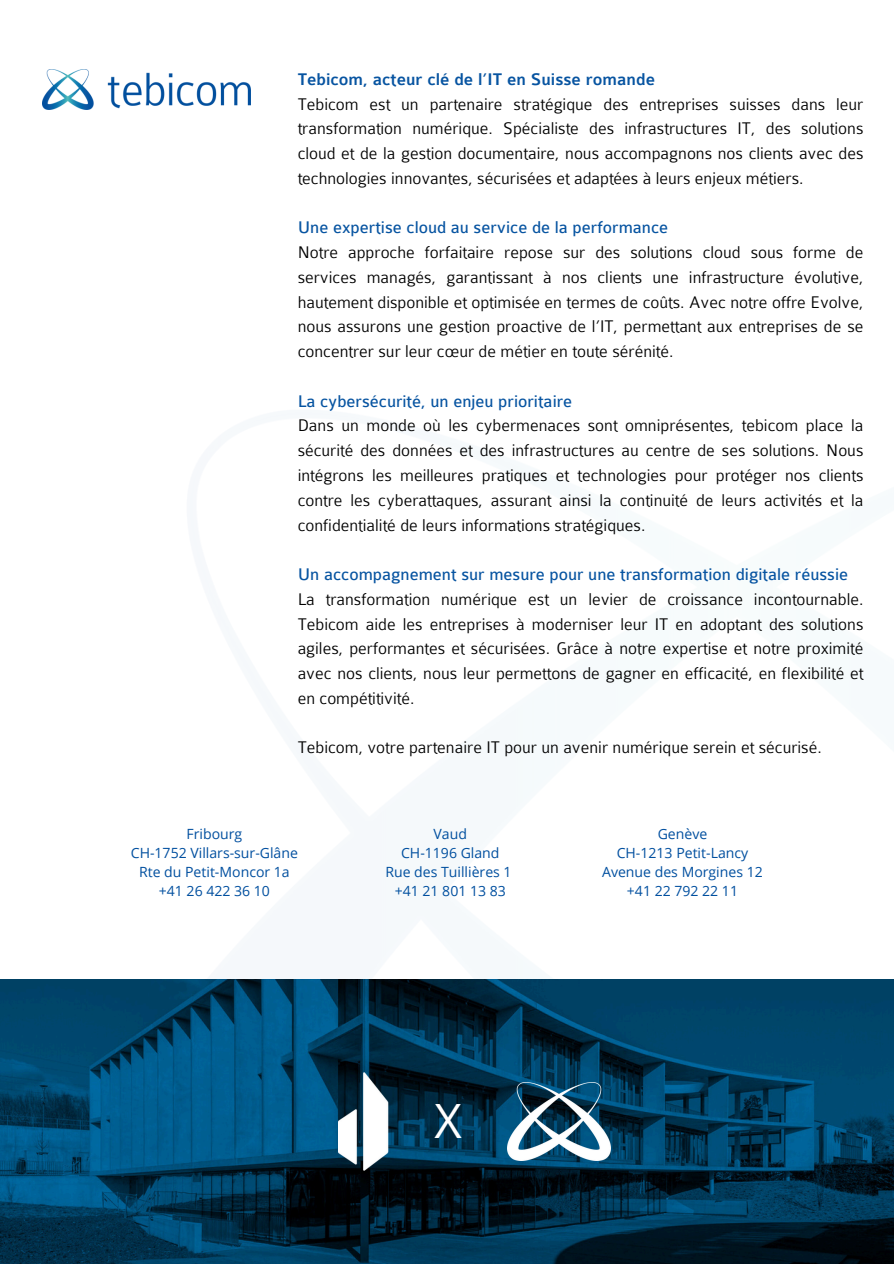
<style>
.page{position:relative;width:894px;height:1264px;background:#fff}
.page>*{position:absolute;margin:0;border:0;box-sizing:border-box;transform-origin:0 0}
.t1{font:47.25px "Open Sans";color:#fff}
.t2{font:300 18px/24.8px "Colaborate";color:#000}
.t3{font:14.1px "Open Sans";color:#004f9f}
.s1{font-weight:500;color:#0754a1}
.s2{font-weight:400;color:#0754a1}
</style>
<div class="page">
<img style="left:0;top:979px;width:893px;height:284px">
<img style="left:43px;top:70px;width:207px;height:39px">
<img style="left:338px;top:1072px;width:51px;height:98px">
<img style="left:507px;top:1082px;width:103px;height:78px">
<p class="t2" style="left:297px;top:67px;width:567px"><span class="s1">Tebicom, acteur clé de l’IT en Suisse romande<br></span>Tebicom est un partenaire stratégique des entreprises suisses dans leur transformation numérique. Spécialiste des infrastructures IT, des solutions cloud et de la gestion documentaire, nous accompagnons nos clients avec des technologies innovantes, sécurisées et adaptées à leurs enjeux métiers.</p>
<h1 class="t2" style="left:297px;top:215px;width:567px"><span class="s2">Une expertise cloud au service de la performance<br></span>Notre approche forfaitaire repose sur des solutions cloud sous forme de services managés, garantissant à nos clients une infrastructure évolutive, hautement disponible et optimisée en termes de coûts. Avec notre offre Evolve, nous assurons une gestion proactive de l’IT, permettant aux entreprises de se concentrer sur leur cœur de métier en toute sérénité.</h1>
<h1 class="t2" style="left:297px;top:388px;width:567px"><span class="s2">La cybersécurité, un enjeu prioritaire<br></span>Dans un monde où les cybermenaces sont omniprésentes, tebicom place la sécurité des données et des infrastructures au centre de ses solutions. Nous intégrons les meilleures pratiques et technologies pour protéger nos clients contre les cyberattaques, assurant ainsi la continuité de leurs activités et la confidentialité de leurs informations stratégiques.</h1>
<h1 class="t2" style="left:297px;top:562px;width:567px"><span class="s2">Un accompagnement sur mesure pour une transformation digitale réussie </span>La transformation numérique est un levier de croissance incontournable.<br>Tebicom aide les entreprises à moderniser leur IT en adoptant des solutions agiles, performantes et sécurisées. Grâce à notre expertise et notre proximité avec nos clients, nous leur permettons de gagner en efficacité, en flexibilité et en compétitivité.</h1>
<h1 class="t2" style="left:297px;top:735px;width:525px">Tebicom, votre partenaire IT pour un avenir numérique serein et sécurisé.</h1>
<p class="t3" style="left:186px;top:823px;width:57px">Fribourg</p>
<p class="t3" style="left:131px;top:842px;width:169px">CH-1752 Villars-sur-Glâne</p>
<p class="t3" style="left:139px;top:861px;width:152px">Rte du Petit-Moncor 1a</p>
<p class="t3" style="left:159px;top:880px;width:113px">+41 26 422 36 10</p>
<p class="t3" style="left:433px;top:823px;width:35px">Vaud</p>
<p class="t3" style="left:401px;top:842px;width:100px">CH-1196 Gland</p>
<p class="t3" style="left:385px;top:861px;width:128px">Rue des Tuillières 1</p>
<p class="t3" style="left:394px;top:880px;width:113px">+41 21 801 13 83</p>
<h1 class="t1" style="left:434px;top:1087px;width:29px">X</h1>
<p class="t3" style="left:657px;top:823px;width:51px">Genève</p>
<p class="t3" style="left:616px;top:842px;width:133px">CH-1213 Petit-Lancy</p>
<p class="t3" style="left:602px;top:861px;width:162px">Avenue des Morgines 12</p>
<p class="t3" style="left:626px;top:880px;width:113px">+41 22 792 22 11</p>
</div>
